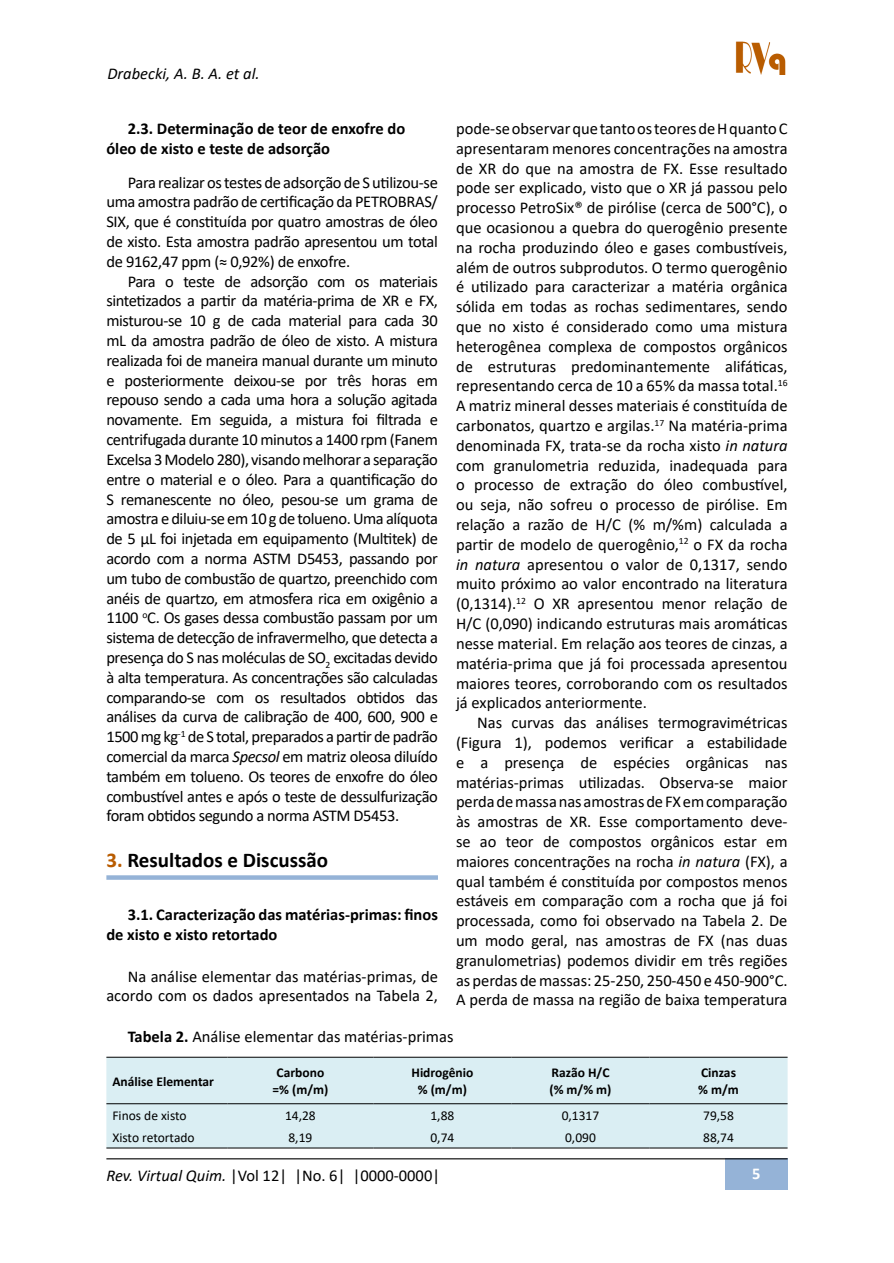
<style>
.page{position:relative;width:894px;height:1263px;background:#fff}
.page>*{position:absolute;margin:0;border:0;box-sizing:border-box;transform-origin:0 0}
.t1{font:700 21px "Calibri";color:#000}
.t2{font:16.5px/19.8px "Calibri";letter-spacing:-.005em;color:#000;text-align:justify}
.t3{font:700 16.5px/19.8px "Calibri";color:#000}
.t4{font:italic 16.5px "Calibri";color:#000}
.t5{font:700 16.5px "Calibri";color:#fff}
.t6{font:700 13.5px/16.2px "Calibri";color:#000;text-align:center}
.t7{font:13.5px "Calibri";color:#000}
.s1{font-style:italic}
.s2{color:#b95c00}
.s3{font-weight:700}
</style>
<div class="page">
<img style="left:735px;top:41px;width:51px;height:34px">
<div style="left:724px;top:1158px;width:63px;height:32px;background:#95b3d7"></div>
<hr style="left:106px;top:1158px;width:681px;height:1px;background:#000">
<svg style="left:106px;top:875px;width:332px;height:4px"></svg>
<div style="left:106px;top:1058px;width:681px;height:89px;background:#daeef3"></div>
<hr style="left:106px;top:1057px;width:121px;height:1px;background:#000">
<hr style="left:227px;top:1057px;width:146px;height:1px;background:#000">
<hr style="left:373px;top:1057px;width:138px;height:1px;background:#000">
<hr style="left:511px;top:1057px;width:138px;height:1px;background:#000">
<hr style="left:649px;top:1057px;width:138px;height:1px;background:#000">
<hr style="left:106px;top:1103px;width:121px;height:1px;background:#000">
<hr style="left:227px;top:1103px;width:146px;height:1px;background:#000">
<hr style="left:373px;top:1103px;width:138px;height:1px;background:#000">
<hr style="left:511px;top:1103px;width:138px;height:1px;background:#000">
<hr style="left:649px;top:1103px;width:138px;height:1px;background:#000">
<hr style="left:106px;top:1147px;width:121px;height:1px;background:#000">
<hr style="left:227px;top:1147px;width:146px;height:1px;background:#000">
<hr style="left:373px;top:1147px;width:138px;height:1px;background:#000">
<hr style="left:511px;top:1147px;width:138px;height:1px;background:#000">
<hr style="left:649px;top:1147px;width:138px;height:1px;background:#000">
<p class="t4" style="left:107px;top:62px;width:154px">Drabecki, A. B. A. et al.</p>
<p class="t3" style="left:106px;top:118px;width:300px;text-indent:21px">2.3. Determinação de teor de enxofre do óleo de xisto e teste de adsorção</p>
<p class="t2" style="left:106px;top:172px;width:333px;text-indent:21px">Para realizar os testes de adsorção de S utilizou-se uma amostra padrão de certificação da PETROBRAS/ SIX, que é constituída por quatro amostras de óleo de xisto. Esta amostra padrão apresentou um total de 9162,47 ppm (≈ 0,92%) de enxofre.</p>
<p class="t2" style="left:106px;top:271px;width:333px;text-indent:21px">Para o teste de adsorção com os materiais sintetizados a partir da matéria-prima de XR e FX, misturou-se 10 g de cada material para cada 30 mL da amostra padrão de óleo de xisto. A mistura realizada foi de maneira manual durante um minuto e posteriormente deixou-se por três horas em repouso sendo a cada uma hora a solução agitada novamente. Em seguida, a mistura foi filtrada e centrifugada durante 10 minutos a 1400 rpm (Fanem Excelsa 3 Modelo 280), visando melhorar a separação entre o material e o óleo. Para a quantificação do S remanescente no óleo, pesou-se um grama de amostra e diluiu-se em 10 g de tolueno. Uma alíquota de 5 μL foi injetada em equipamento (Multitek) de acordo com a norma ASTM D5453, passando por um tubo de combustão de quartzo, preenchido com anéis de quartzo, em atmosfera rica em oxigênio a 1100 <sup>o</sup>C. Os gases dessa combustão passam por um sistema de detecção de infravermelho, que detecta a presença do S nas moléculas de SO<sub>2</sub> excitadas devido à alta temperatura. As concentrações são calculadas comparando-se com os resultados obtidos das análises da curva de calibração de 400, 600, 900 e 1500 mg kg<sup>-1</sup> de S total, preparados a partir de padrão comercial da marca <span class="s1">Specsol</span> em matriz oleosa diluído também em tolueno. Os teores de enxofre do óleo combustível antes e após o teste de dessulfurização foram obtidos segundo a norma ASTM D5453.</p>
<p class="t1" style="left:106px;top:845px;width:223px"><span class="s2">3.</span> Resultados e Discussão</p>
<p class="t3" style="left:106px;top:905px;width:333px;text-indent:21px">3.1. Caracterização das matérias-primas: finos de xisto e xisto retortado</p>
<p class="t2" style="left:106px;top:966px;width:333px;text-align:right">Na análise elementar das matérias-primas, de acordo com os dados apresentados na Tabela 2,</p>
<p class="t2" style="left:456px;top:118px;width:333px">pode-se observar que tanto os teores de H quanto C apresentaram menores concentrações na amostra de XR do que na amostra de FX. Esse resultado pode ser explicado, visto que o XR já passou pelo processo PetroSix® de pirólise (cerca de 500°C), o que ocasionou a quebra do querogênio presente na rocha produzindo óleo e gases combustíveis, além de outros subprodutos. O termo querogênio é utilizado para caracterizar a matéria orgânica sólida em todas as rochas sedimentares, sendo que no xisto é considerado como uma mistura heterogênea complexa de compostos orgânicos de estruturas predominantemente alifáticas, representando cerca de 10 a 65% da massa total.<sup>16<br></sup>A matriz mineral desses materiais é constituída de carbonatos, quartzo e argilas.<sup>17</sup> Na matéria-prima denominada FX, trata-se da rocha xisto <span class="s1">in natura </span>com granulometria reduzida, inadequada para o processo de extração do óleo combustível, ou seja, não sofreu o processo de pirólise. Em relação a razão de H/C (% m/%m) calculada a partir de modelo de querogênio,<sup>12</sup> o FX da rocha <span class="s1">in natura</span> apresentou o valor de 0,1317, sendo muito próximo ao valor encontrado na literatura (0,1314).<sup>12</sup> O XR apresentou menor relação de H/C (0,090) indicando estruturas mais aromáticas nesse material. Em relação aos teores de cinzas, a matéria-prima que já foi processada apresentou maiores teores, corroborando com os resultados já explicados anteriormente.</p>
<p class="t2" style="left:456px;top:712px;width:333px;text-indent:21px">Nas curvas das análises termogravimétricas (Figura 1), podemos verificar a estabilidade e a presença de espécies orgânicas nas matérias-primas utilizadas. Observa-se maior perda de massa nas amostras de FX em comparação às amostras de XR. Esse comportamento deve&shy;se ao teor de compostos orgânicos estar em maiores concentrações na rocha <span class="s1">in natura</span> (FX), a qual também é constituída por compostos menos estáveis em comparação com a rocha que já foi processada, como foi observado na Tabela 2. De um modo geral, nas amostras de FX (nas duas granulometrias) podemos dividir em três regiões as perdas de massas: 25-250, 250-450 e 450-900°C.<br>A perda de massa na região de baixa temperatura</p>
<p class="t2" style="left:128px;top:1026px;width:327px"><span class="s3">Tabela 2.</span> Análise elementar das matérias-primas</p>
<p class="t6" style="left:112px;top:1072px;width:103px">Análise Elementar</p>
<p class="t6" style="left:272px;top:1064px;width:57px">Carbono =% (m/m)</p>
<p class="t6" style="left:411px;top:1064px;width:63px">Hidrogênio % (m/m)</p>
<p class="t6" style="left:549px;top:1064px;width:63px;text-align:left">Razão H/C (% m/% m)</p>
<p class="t6" style="left:698px;top:1064px;width:42px;text-align:left">Cinzas % m/m</p>
<p class="t7" style="left:112px;top:1106px;width:76px">Finos de xisto</p>
<p class="t7" style="left:285px;top:1106px;width:32px">14,28</p>
<p class="t7" style="left:430px;top:1106px;width:25px">1,88</p>
<p class="t7" style="left:561px;top:1106px;width:39px">0,1317</p>
<p class="t7" style="left:703px;top:1106px;width:32px">79,58</p>
<p class="t7" style="left:112px;top:1128px;width:84px">Xisto retortado</p>
<p class="t7" style="left:288px;top:1128px;width:25px">8,19</p>
<p class="t7" style="left:430px;top:1128px;width:25px">0,74</p>
<p class="t7" style="left:565px;top:1128px;width:32px">0,090</p>
<p class="t7" style="left:703px;top:1128px;width:32px">88,74</p>
<p class="t2" style="left:106px;top:1165px;width:335px"><span class="s1">Rev. Virtual Quim.</span> |Vol 12| |No. 6| |0000-0000|</p>
<p class="t5" style="left:751px;top:1162px;width:10px">5</p>
</div>
